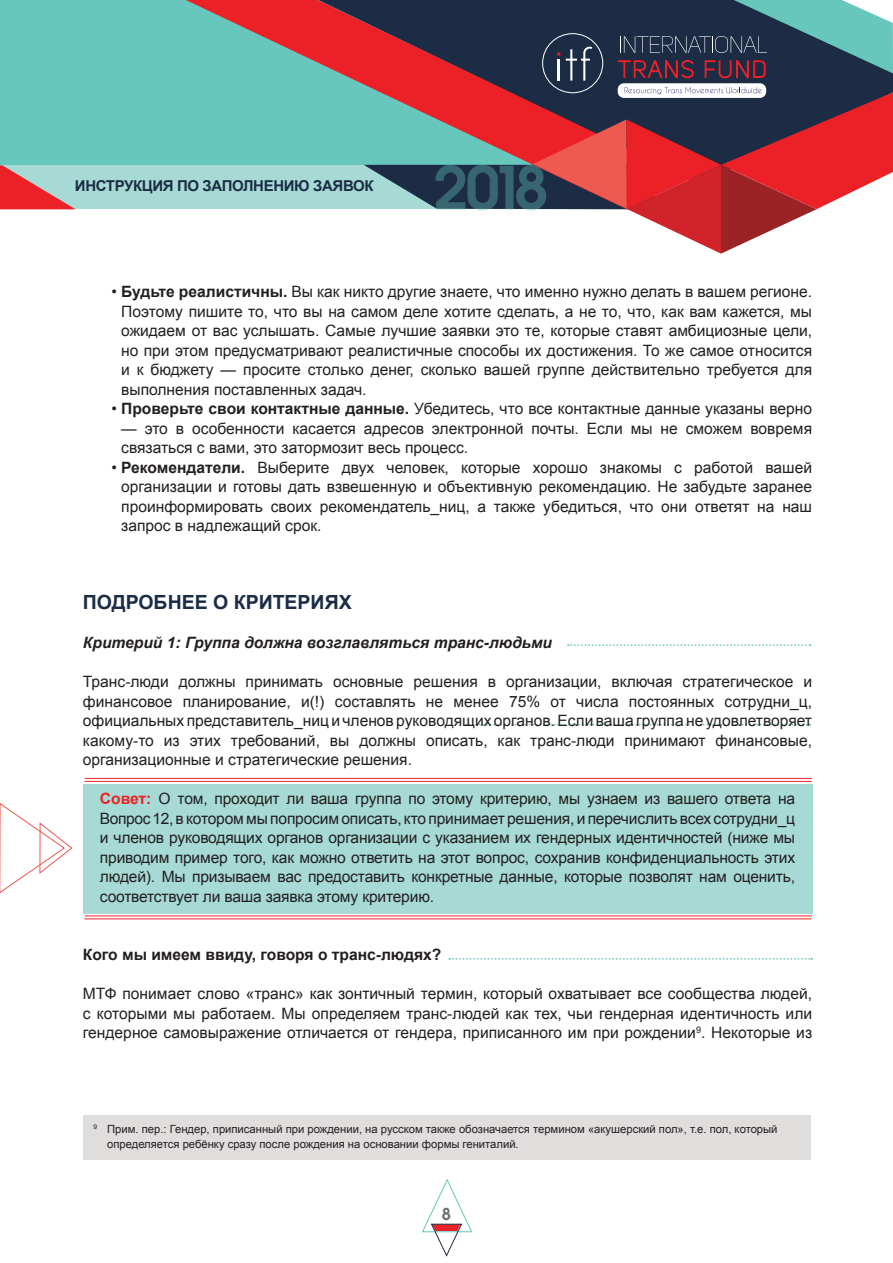
<style>
.page{position:relative;width:893px;height:1263px;background:#fff}
.page>*{position:absolute;margin:0;border:0;box-sizing:border-box;transform-origin:0 0}
.t1{font:700 19.5px "Arial";color:#1b2c44}
.t2{font:16.5px "Avant Garde SH Dem Bol";color:#6c6d70}
.t3{font:15.6px/19.5px "Arial";color:#231f20;text-align:justify}
.t4{font:italic 700 15.6px "Arial";color:#231f20}
.t5{font:700 15.6px "Arial";color:#231f20}
.t6{font:700 15px "Arial";letter-spacing:-.025em;color:#1b2c44}
.t7{font:11.25px/15px "Arial";color:#231f20}
.s1{font-weight:700}
.s2{font-weight:700;color:#ec2127}
</style>
<div class="page">
<svg style="left:0;top:0;width:627px;height:209px;background:#7ba5a1"></svg>
<svg style="left:0;top:165px;width:76px;height:44px;background:#c97c7c"></svg>
<div style="left:618px;top:83px;width:148px;height:15px;background:#fff;border-radius:6px"></div>
<svg style="left:364px;top:87px;width:529px;height:167px"></svg>
<svg style="left:485px;top:0;width:408px;height:81px;background:#314a5c"></svg>
<svg style="left:422px;top:1178px;width:51px;height:79px"></svg>
<svg style="left:568px;top:644px;width:242px;height:2px"></svg>
<svg style="left:466px;top:724px;width:344px;height:1px"></svg>
<svg style="left:449px;top:958px;width:363px;height:2px"></svg>
<div style="left:83px;top:784px;width:729px;height:129px;background:#a7dad5"></div>
<hr style="left:85px;top:778px;width:727px;height:1px;background:#ec2127">
<hr style="left:85px;top:915px;width:727px;height:1px;background:#ec2127">
<hr style="left:84px;top:781px;width:727px;height:1px;background:#ec2127">
<hr style="left:84px;top:918px;width:727px;height:1px;background:#ec2127">
<svg style="left:0;top:803px;width:73px;height:90px"></svg>
<div style="left:84px;top:1115px;width:727px;height:45px;background:#e0dddd"></div>
<p class="t6" style="left:75px;top:176px;width:300px">ИНСТРУКЦИЯ ПО ЗАПОЛНЕНИЮ ЗАЯВОК</p>
<p class="t3" style="left:121px;top:282px;width:692px;text-indent:-10px">• <span class="s1">Будьте реалистичны.</span> Вы как никто другие знаете, что именно нужно делать в вашем регионе.<br>Поэтому пишите то, что вы на самом деле хотите сделать, а не то, что, как вам кажется, мы ожидаем от вас услышать. Самые лучшие заявки это те, которые ставят амбициозные цели, но при этом предусматривают реалистичные способы их достижения. То же самое относится и к бюджету — просите столько денег, сколько вашей группе действительно требуется для выполнения поставленных задач.</p>
<p class="t3" style="left:111px;top:399px;width:702px">• <span class="s1">Проверьте свои контактные данные.</span> Убедитесь, что все контактные данные указаны верно</p>
<p class="t3" style="left:121px;top:418px;width:692px">— это в особенности касается адресов электронной почты. Если мы не сможем вовремя связаться с вами, это затормозит весь процесс.</p>
<p class="t3" style="left:121px;top:457px;width:692px;text-indent:-10px">• <span class="s1">Рекомендатели.</span> Выберите двух человек, которые хорошо знакомы с работой вашей организации и готовы дать взвешенную и объективную рекомендацию. Не забудьте заранее проинформировать своих рекомендатель_ниц, а также убедиться, что они ответят на наш запрос в надлежащий срок.</p>
<p class="t1" style="left:83px;top:589px;width:270px">ПОДРОБНЕЕ О КРИТЕРИЯХ</p>
<p class="t4" style="left:83px;top:632px;width:471px">Критерий 1: Группа должна возглавляться транс-людьми</p>
<p class="t3" style="left:83px;top:672px;width:731px">Транс-люди должны принимать основные решения в организации, включая стратегическое и финансовое планирование, и(!) составлять не менее 75% от числа постоянных сотрудни_ц, официальных представитель_ниц и членов руководящих органов. Если ваша группа не удовлетворяет какому-то из этих требований, вы должны описать, как транс-люди принимают финансовые, организационные и стратегические решения.</p>
<p class="t3" style="left:100px;top:789px;width:697px"><span class="s2">Совет:</span> О том, проходит ли ваша группа по этому критерию, мы узнаем из вашего ответа на Вопрос 12, в котором мы попросим описать, кто принимает решения, и перечислить всех сотрудни_ц и членов руководящих органов организации с указанием их гендерных идентичностей (ниже мы приводим пример того, как можно ответить на этот вопрос, сохранив конфиденциальность этих людей). Мы призываем вас предоставить конкретные данные, которые позволят нам оценить, соответствует ли ваша заявка этому критерию.</p>
<p class="t5" style="left:83px;top:944px;width:360px">Кого мы имеем ввиду, говоря о транс-людях?</p>
<p class="t3" style="left:83px;top:984px;width:731px">МТФ понимает слово «транс» как зонтичный термин, который охватывает все сообщества людей, с которыми мы работаем. Мы определяем транс-людей как тех, чьи гендерная идентичность или гендерное самовыражение отличается от гендера, приписанного им при рождении<sup>9</sup>. Некоторые из</p>
<p class="t7" style="left:107px;top:1121px;width:672px;text-indent:-14px"><sup>9</sup> Прим. пер.: Гендер, приписанный при рождении, на русском также обозначается термином «акушерский пол», т.е. пол, который определяется ребёнку сразу после рождения на основании формы гениталий.</p>
<p class="t2" style="left:442px;top:1204px;width:10px">8</p>
</div>
